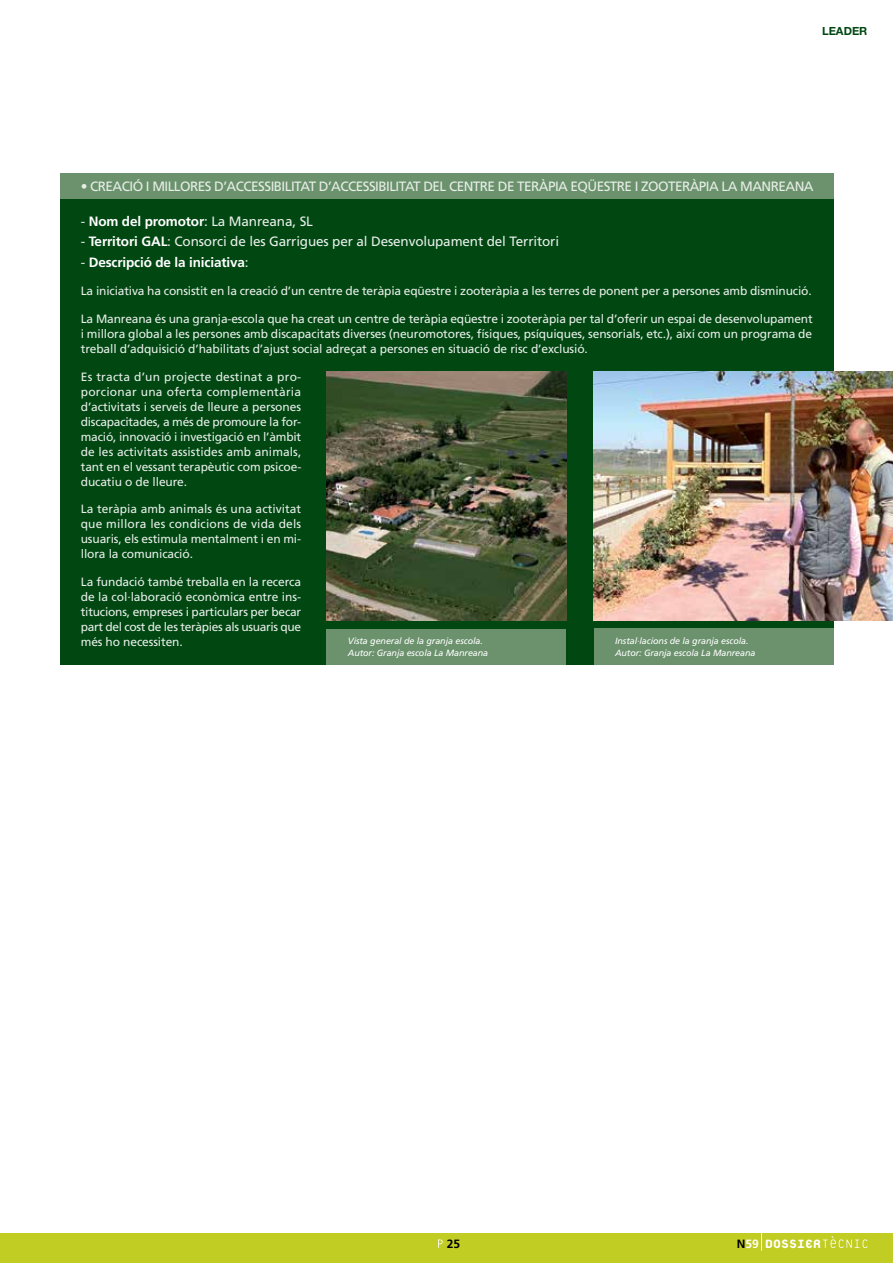
<style>
.page{position:relative;width:893px;height:1263px;background:#fff}
.page>*{position:absolute;margin:0;border:0;box-sizing:border-box;transform-origin:0 0}
.t1{font:800 18px "Platelet";color:#fff;scale:.96 1}
.t2{font:13.5px "Frutiger";letter-spacing:-.01em;color:#e8eee8}
.t3{font:13.5px "Frutiger";letter-spacing:-.04em;color:#e8eee8}
.t4{font:700 13.5px "Frutiger";letter-spacing:-.01em;color:#fff}
.t5{font:12px/15px "Frutiger";letter-spacing:-.01em;color:#e8eee8;text-align:justify}
.t6{font:700 12px "Frutiger";color:#000}
.t7{font:700 11.25px "Helvetica Neue LT Pro";color:#004712}
.t8{font:italic 9px/12px "Frutiger";letter-spacing:-.01em;color:#fff}
.s1{font-weight:700;color:#fff}
.s2{font-weight:400;color:#e8eee8}
.s3{font-family:"Frutiger";font-weight:700;font-size:12px;color:#000}
.s4{font-family:"Frutiger";font-weight:700;font-size:12px}
</style>
<div class="page">
<div style="left:0;top:1233px;width:893px;height:30px;background:#c2cd23"></div>
<svg style="left:761px;top:1233px;width:1px;height:17px"></svg>
<svg style="left:823px;top:1236px;width:44px;height:12px"></svg>
<svg style="left:438px;top:1239px;width:5px;height:9px"></svg>
<div style="left:60px;top:173px;width:773px;height:491px;background:#004712"></div>
<div style="left:60px;top:173px;width:773px;height:26px;background:#6b926d"></div>
<img style="left:594px;top:371px;width:299px;height:250px">
<img style="left:327px;top:371px;width:239px;height:250px">
<div style="left:327px;top:629px;width:239px;height:35px;background:#6b926d"></div>
<div style="left:594px;top:628px;width:239px;height:36px;background:#6b926d"></div>
<p class="t7" style="left:822px;top:24px;width:47px">LEADER</p>
<p class="t3" style="left:81px;top:178px;width:734px">• Creació i millores d’accessib ilitat d’accessib ilitat de l Ce ntre de te ràpia eqüestre i zoote ràpia La Manreana</p>
<p class="t2" style="left:81px;top:213px;width:234px">- <span class="s1">Nom del promotor</span>: La Manreana, SL</p>
<p class="t2" style="left:81px;top:234px;width:480px">- <span class="s1">Territori GAL</span>: Consorci de les Garrigues per al Desenvolupament del Territori</p>
<p class="t4" style="left:81px;top:255px;width:169px"><span class="s2">-</span> Descripció de la iniciativa<span class="s2">:</span></p>
<p class="t5" style="left:81px;top:283px;width:732px">La iniciativa ha consistit en la creació d’un centre de teràpia eqüestre i zooteràpia a les terres de ponent per a persones amb disminució.</p>
<p class="t5" style="left:81px;top:311px;width:733px">La Manreana és una granja-escola que ha creat un centre de teràpia eqüestre i zooteràpia per tal d’oferir un espai de desenvolupament i millora global a les persones amb discapacitats diverses (neuromotores, físiques, psíquiques, sensorials, etc.), així com un programa de treball d’adquisició d’habilitats d’ajust social adreçat a persones en situació de risc d’exclusió.</p>
<p class="t5" style="left:81px;top:369px;width:222px">Es tracta d’un projecte destinat a pro&shy;porcionar una oferta complementària d’activitats i serveis de lleure a persones discapacitades, a més de promoure la for&shy;mació, innovació i investigació en l’àmbit de les activitats assistides amb animals, tant en el vessant terapèutic com psicoe&shy;ducatiu o de lleure.</p>
<p class="t5" style="left:81px;top:502px;width:222px">La teràpia amb animals és una activitat que millora les condicions de vida dels usuaris, els estimula mentalment i en mi&shy;llora la comunicació.</p>
<p class="t5" style="left:81px;top:574px;width:222px">La fundació també treballa en la recerca de la col·laboració econòmica entre ins&shy;titucions, empreses i particulars per becar part del cost de les teràpies als usuaris que més ho necessiten.</p>
<p class="t8" style="left:348px;top:635px;width:142px">Vista general de la granja escola.<br>Autor: Granja escola La Manreana</p>
<p class="t8" style="left:615px;top:635px;width:142px">Instal·lacions de la granja escola.<br>Autor: Granja escola La Manreana</p>
<p class="t6" style="left:447px;top:1236px;width:15px">25</p>
<h1 class="t1" style="left:737px;top:1235px;width:89px"><span class="s3">N</span><span class="s4">59</span> DOSSIER</h1>
</div>
